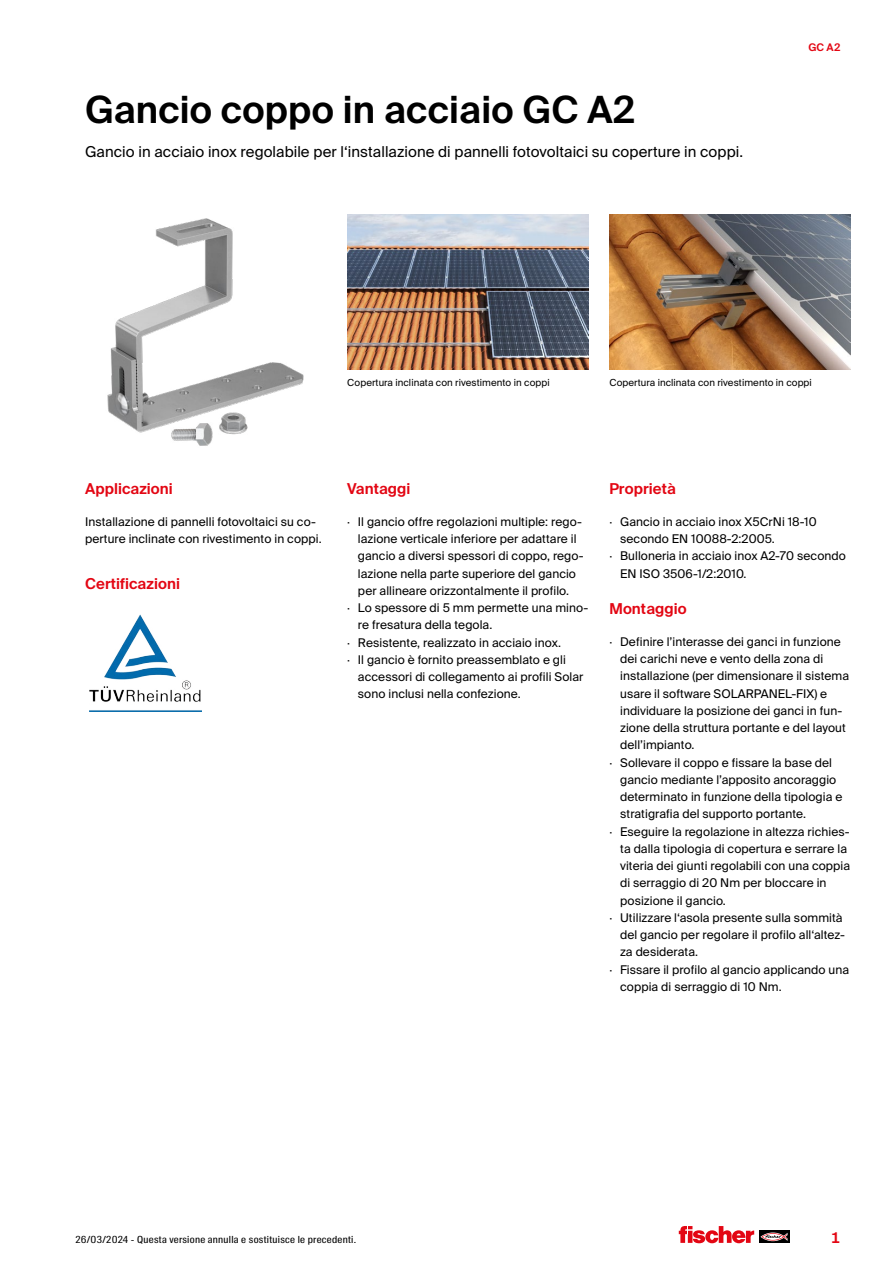
<style>
.page{position:relative;width:893px;height:1263px;background:#fff}
.page>*{position:absolute;margin:0;border:0;box-sizing:border-box;transform-origin:0 0}
.CB_AF_01_HEAD_25PT_SB{font:600 37.5px "fischerstrong";letter-spacing:.005em;color:#000}
.CB_AF_02_SUBHEAD_REG{font:15px "fischerstrong";letter-spacing:.005em;color:#000}
.CB_AF_02_SUBHEAD_SB_RED{font:600 15px "fischerstrong";letter-spacing:.005em;color:#e30613}
.CB_AF_03_COPY_REG{font:12px/17.2px "fischerstrong";letter-spacing:.005em;color:#000}
.t1{font:600 10.5px "fischerstrong";color:#e30613}
.CB_AF_04_CAPTION_REG{font:9.75px "fischerstrong";letter-spacing:.005em;color:#000}
.t2{font:9.75px "fischerstrong Cond";letter-spacing:.025em;color:#000;scale:1.1 1}
</style>
<div class="page">
<img style="left:89px;top:614px;width:112px;height:97px">
<img style="left:107px;top:218px;width:197px;height:228px">
<img style="left:609px;top:215px;width:241px;height:155px">
<img style="left:347px;top:215px;width:241px;height:155px">
<svg style="left:759px;top:1231px;width:30px;height:12px"></svg>
<svg style="left:760px;top:1232px;width:27px;height:9px"></svg>
<svg style="left:679px;top:1226px;width:75px;height:17px"></svg>
<p class="CB_AF_01_HEAD_25PT_SB" style="left:85px;top:88px;width:551px">Gancio coppo in acciaio GC A2</p>
<p class="CB_AF_02_SUBHEAD_REG" style="left:85px;top:143px;width:659px">Gancio in acciaio inox regolabile per l‘installazione di pannelli fotovoltaici su coperture in coppi.</p>
<p class="t1" style="left:808px;top:41px;width:34px">GC A2</p>
<p class="CB_AF_04_CAPTION_REG" style="left:347px;top:377px;width:204px">Copertura inclinata con rivestimento in coppi</p>
<p class="CB_AF_04_CAPTION_REG" style="left:609px;top:377px;width:204px">Copertura inclinata con rivestimento in coppi</p>
<p class="CB_AF_02_SUBHEAD_SB_RED" style="left:85px;top:480px;width:89px">Applicazioni</p>
<p class="CB_AF_03_COPY_REG" style="left:85px;top:513px;width:238px">Installazione di pannelli fotovoltaici su co&shy;perture inclinate con rivestimento in coppi.</p>
<p class="CB_AF_02_SUBHEAD_SB_RED" style="left:85px;top:575px;width:96px">Certificazioni</p>
<p class="CB_AF_02_SUBHEAD_SB_RED" style="left:347px;top:480px;width:65px">Vantaggi</p>
<p class="CB_AF_03_COPY_REG" style="left:358px;top:513px;width:227px;text-indent:-11px">· Il gancio offre regolazioni multiple: rego&shy;lazione verticale inferiore per adattare il gancio a diversi spessori di coppo, rego&shy;lazione nella parte superiore del gancio per allineare orizzontalmente il profilo.</p>
<p class="CB_AF_03_COPY_REG" style="left:358px;top:599px;width:232px;text-indent:-11px">· Lo spessore di 5 mm permette una mino&shy;re fresatura della tegola.</p>
<p class="CB_AF_03_COPY_REG" style="left:347px;top:634px;width:215px">· Resistente, realizzato in acciaio inox.</p>
<p class="CB_AF_03_COPY_REG" style="left:358px;top:651px;width:227px;text-indent:-11px">· Il gancio è fornito preassemblato e gli accessori di collegamento ai profili Solar sono inclusi nella confezione.</p>
<p class="CB_AF_02_SUBHEAD_SB_RED" style="left:609px;top:480px;width:68px">Proprietà</p>
<p class="CB_AF_03_COPY_REG" style="left:620px;top:513px;width:198px;text-indent:-11px">· Gancio in acciaio inox X5CrNi 18-10 secondo EN 10088-2:2005.</p>
<p class="CB_AF_03_COPY_REG" style="left:620px;top:548px;width:227px;text-indent:-11px">· Bulloneria in acciaio inox A2-70 secondo<br>EN ISO 3506-1/2:2010.</p>
<p class="CB_AF_02_SUBHEAD_SB_RED" style="left:609px;top:600px;width:79px">Montaggio</p>
<p class="CB_AF_03_COPY_REG" style="left:620px;top:633px;width:230px;text-indent:-11px">· Definire l’interasse dei ganci in funzione dei carichi neve e vento della zona di installazione (per dimensionare il sistema usare il software SOLARPANEL-FIX) e individuare la posizione dei ganci in fun&shy;zione della struttura portante e del layout dell’impianto.</p>
<p class="CB_AF_03_COPY_REG" style="left:620px;top:754px;width:224px;text-indent:-11px">· Sollevare il coppo e fissare la base del gancio mediante l’apposito ancoraggio determinato in funzione della tipologia e stratigrafia del supporto portante.</p>
<p class="CB_AF_03_COPY_REG" style="left:620px;top:823px;width:232px;text-indent:-11px">· Eseguire la regolazione in altezza richies&shy;ta dalla tipologia di copertura e serrare la viteria dei giunti regolabili con una coppia di serraggio di 20 Nm per bloccare in posizione il gancio.</p>
<p class="CB_AF_03_COPY_REG" style="left:620px;top:909px;width:226px;text-indent:-11px">· Utilizzare l‘asola presente sulla sommità del gancio per regolare il profilo all‘altez&shy;za desiderata.</p>
<p class="CB_AF_03_COPY_REG" style="left:620px;top:961px;width:231px;text-indent:-11px">· Fissare il profilo al gancio applicando una coppia di serraggio di 10 Nm.</p>
<p class="t2" style="left:75px;top:1234px;width:257px">26/03/2024 - Questa versione annulla e sostituisce le precedenti.</p>
<p class="CB_AF_02_SUBHEAD_SB_RED" style="left:831px;top:1229px;width:12px">1</p>
</div>
